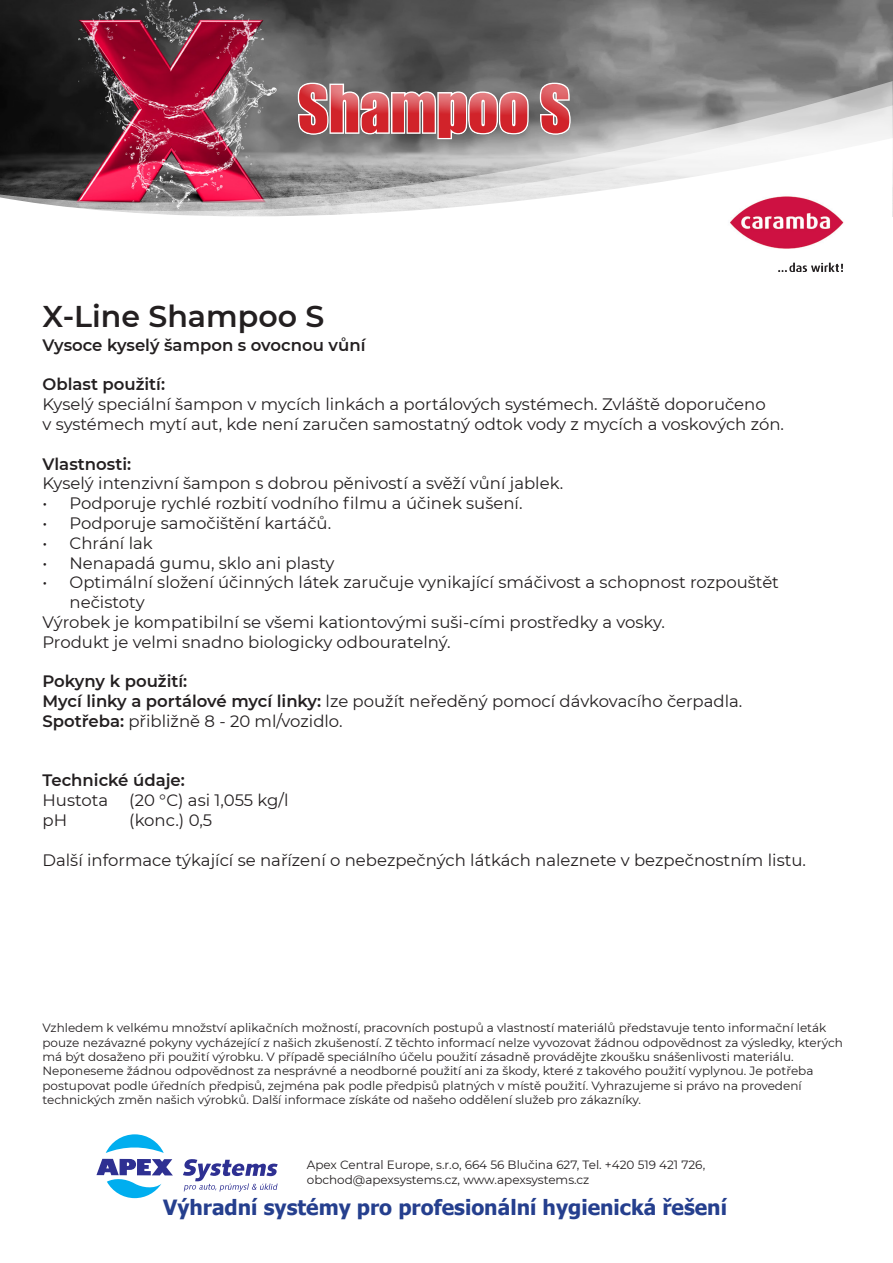
<style>
.page{position:relative;width:893px;height:1263px;background:#fff}
.page>*{position:absolute;margin:0;border:0;box-sizing:border-box;transform-origin:0 0}
.t1{font:60px "Impact";color:#d1232a}
.t2{font:600 30px "Montserrat";color:#231f20}
.t3{font:700 21px "Tahoma";color:#253f8e}
.t4{font:16.5px/19.8px "Montserrat";color:#231f20}
.t5{font:600 16.5px "Montserrat";color:#231f20}
.t6{font:12px/14.4px "Montserrat";color:#231f20}
.s1{font-weight:600}
</style>
<div class="page">
<img style="left:0;top:0;width:893px;height:81px">
<div style="left:283px;top:55px;width:330px;height:103px;background:#fff;opacity:.75"></div>
<svg style="left:96px;top:1134px;width:77px;height:64px"></svg>
<svg style="left:183px;top:1159px;width:95px;height:33px"></svg>
<svg style="left:0;top:81px;width:893px;height:24px;background:#86767a"></svg>
<svg style="left:0;top:105px;width:893px;height:33px;background:#95878b"></svg>
<svg style="left:0;top:138px;width:893px;height:79px"></svg>
<img style="left:723px;top:191px;width:127px;height:81px">
<h1 class="t1" style="left:298px;top:62px;width:274px">Shampoo S</h1>
<p class="t2" style="left:43px;top:295px;width:283px">X-Line Shampoo S</p>
<p class="t5" style="left:43px;top:333px;width:324px">Vysoce kyselý šampon s ovocnou vůní</p>
<p class="t5" style="left:43px;top:373px;width:124px">Oblast použití:</p>
<p class="t4" style="left:43px;top:394px;width:743px">Kyselý speciální šampon v mycích linkách a portálových systémech. Zvláště doporučeno<br>v systémech mytí aut, kde není zaručen samostatný odtok vody z mycích a voskových zón.</p>
<p class="t5" style="left:43px;top:452px;width:90px">Vlastnosti:</p>
<p class="t4" style="left:43px;top:473px;width:522px">Kyselý intenzivní šampon s dobrou pěnivostí a svěží vůní jablek.</p>
<p class="t4" style="left:43px;top:493px;width:482px">• Podporuje rychlé rozbití vodního filmu a účinek sušení.</p>
<p class="t4" style="left:43px;top:513px;width:290px">• Podporuje samočištění kartáčů.</p>
<p class="t4" style="left:43px;top:532px;width:112px">• Chrání lak</p>
<p class="t4" style="left:43px;top:552px;width:293px">• Nenapadá gumu, sklo ani plasty</p>
<p class="t4" style="left:70px;top:572px;width:711px;text-indent:-27px">• Optimální složení účinných látek zaručuje vynikající smáčivost a schopnost rozpouštět nečistoty</p>
<p class="t4" style="left:43px;top:612px;width:624px">Výrobek je kompatibilní se všemi kationtovými suši-cími prostředky a vosky.</p>
<p class="t4" style="left:43px;top:631px;width:410px">Produkt je velmi snadno biologicky odbouratelný.</p>
<p class="t5" style="left:43px;top:670px;width:146px">Pokyny k použití:</p>
<p class="t4" style="left:43px;top:691px;width:701px"><span class="s1">Mycí linky a portálové mycí linky:</span> lze použít neředěný pomocí dávkovacího čerpadla.</p>
<p class="t4" style="left:43px;top:711px;width:302px"><span class="s1">Spotřeba:</span> přibližně 8 - 20 ml/vozidlo.</p>
<p class="t5" style="left:43px;top:769px;width:144px">Technické údaje:</p>
<p class="t4" style="left:43px;top:790px;width:67px">Hustota</p>
<p class="t4" style="left:129px;top:790px;width:161px">(20 °C) asi 1,055 kg/l</p>
<p class="t4" style="left:43px;top:810px;width:26px">pH</p>
<p class="t4" style="left:129px;top:810px;width:84px">(konc.) 0,5</p>
<p class="t4" style="left:43px;top:849px;width:765px">Další informace týkající se nařízení o nebezpečných látkách naleznete v bezpečnostním listu.</p>
<p class="t6" style="left:43px;top:1020px;width:802px">Vzhledem k velkému množství aplikačních možností, pracovních postupů a vlastností materiálů představuje tento informační leták pouze nezávazné pokyny vycházející z našich zkušeností. Z těchto informací nelze vyvozovat žádnou odpovědnost za výsledky, kterých má být dosaženo při použití výrobku. V případě speciálního účelu použití zásadně provádějte zkoušku snášenlivosti materiálu.<br>Neponeseme žádnou odpovědnost za nesprávné a neodborné použití ani za škody, které z takového použití vyplynou. Je potřeba postupovat podle úředních předpisů, zejména pak podle předpisů platných v místě použití. Vyhrazujeme si právo na provedení technických změn našich výrobků. Další informace získáte od našeho oddělení služeb pro zákazníky.</p>
<p class="t6" style="left:307px;top:1157px;width:400px">Apex Central Europe, s.r.o, 664 56 Blučina 627, Tel. +420 519 421 726,</p>
<p class="t6" style="left:307px;top:1172px;width:284px">obchod@apexsystems.cz, www.apexsystems.cz</p>
<p class="t3" style="left:163px;top:1193px;width:565px">Výhradní systémy pro profesionální hygienická řešení</p>
</div>
